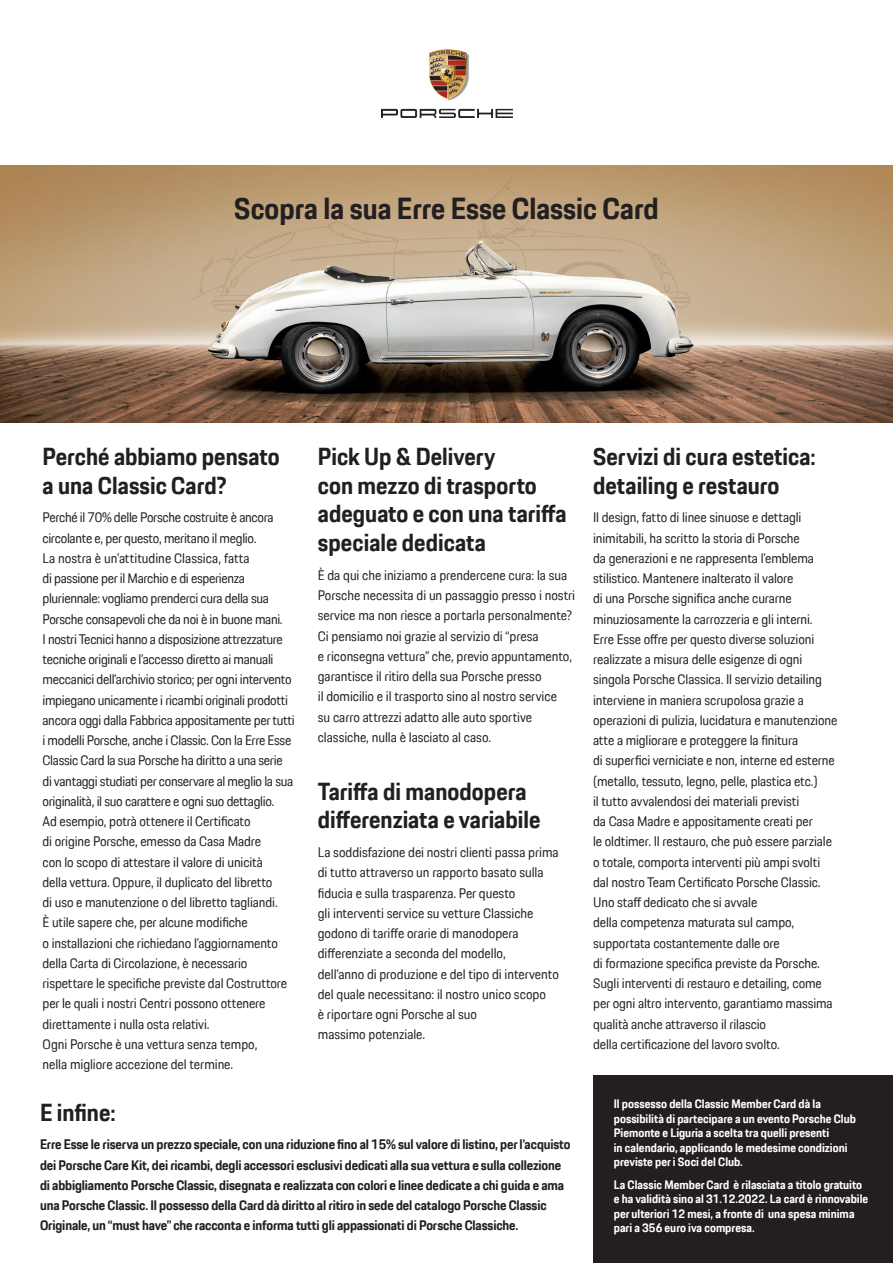
<style>
.page{position:relative;width:893px;height:1263px;background:#fff}
.page>*{position:absolute;margin:0;border:0;box-sizing:border-box;transform-origin:0 0}
.t1{font:700 29.7px "Porsche Next TT";color:#231f20}
.t2{font:700 24px/28.8px "Porsche Next TT";color:#231f20}
.t3{font:13.5px/20.2px "Porsche Next TT";letter-spacing:-.01em;color:#231f20}
.t4{font:700 13.5px/20.2px "Porsche Next TT";letter-spacing:-.01em;color:#231f20}
.t5{font:700 12px/14.4px "Porsche Next TT";color:#fff}
</style>
<div class="page">
<div style="left:593px;top:1076px;width:300px;height:187px;background:#231f20"></div>
<img style="left:0;top:166px;width:893px;height:256px">
<img style="left:382px;top:50px;width:131px;height:67px">
<h1 class="t1" style="left:234px;top:188px;width:426px">Scopra la sua Erre Esse Classic Card</h1>
<h2 class="t2" style="left:43px;top:442px;width:239px">Perché abbiamo pensato a una Classic Card?</h2>
<p class="t3" style="left:43px;top:507px;width:254px">Perché il 70% delle Porsche costruite è ancora circolante e, per questo, meritano il meglio.<br>La nostra è un’attitudine Classica, fatta<br>di passione per il Marchio e di esperienza pluriennale: vogliamo prenderci cura della sua Porsche consapevoli che da noi è in buone mani.<br>I nostri Tecnici hanno a disposizione attrezzature tecniche originali e l’accesso diretto ai manuali meccanici dell’archivio storico; per ogni intervento impiegano unicamente i ricambi originali prodotti ancora oggi dalla Fabbrica appositamente per tutti i modelli Porsche, anche i Classic. Con la Erre Esse Classic Card la sua Porsche ha diritto a una serie di vantaggi studiati per conservare al meglio la sua originalità, il suo carattere e ogni suo dettaglio.<br>Ad esempio, potrà ottenere il Certificato<br>di origine Porsche, emesso da Casa Madre<br>con lo scopo di attestare il valore di unicità<br>della vettura. Oppure, il duplicato del libretto<br>di uso e manutenzione o del libretto tagliandi.<br>È utile sapere che, per alcune modifiche<br>o installazioni che richiedano l’aggiornamento della Carta di Circolazione, è necessario rispettare le specifiche previste dal Costruttore per le quali i nostri Centri possono ottenere direttamente i nulla osta relativi.<br>Ogni Porsche è una vettura senza tempo,<br>nella migliore accezione del termine.</p>
<h2 class="t2" style="left:318px;top:442px;width:250px">Pick Up &amp; Delivery<br>con mezzo di trasporto adeguato e con una tariffa speciale dedicata</h2>
<p class="t3" style="left:318px;top:565px;width:259px">È da qui che iniziamo a prendercene cura: la sua Porsche necessita di un passaggio presso i nostri service ma non riesce a portarla personalmente?<br>Ci pensiamo noi grazie al servizio di “presa<br>e riconsegna vettura” che, previo appuntamento, garantisce il ritiro della sua Porsche presso<br>il domicilio e il trasporto sino al nostro service<br>su carro attrezzi adatto alle auto sportive classiche, nulla è lasciato al caso.</p>
<h2 class="t2" style="left:318px;top:776px;width:224px">Tariffa di manodopera differenziata e variabile</h2>
<p class="t3" style="left:318px;top:842px;width:243px">La soddisfazione dei nostri clienti passa prima di tutto attraverso un rapporto basato sulla fiducia e sulla trasparenza. Per questo<br>gli interventi service su vetture Classiche godono di tariffe orarie di manodopera differenziate a seconda del modello,<br>dell’anno di produzione e del tipo di intervento del quale necessitano: il nostro unico scopo<br>è riportare ogni Porsche al suo<br>massimo potenziale.</p>
<h2 class="t2" style="left:40px;top:1098px;width:77px">E infine:</h2>
<p class="t4" style="left:40px;top:1134px;width:532px">Erre Esse le riserva un prezzo speciale, con una riduzione fino al 15% sul valore di listino, per l’acquisto dei Porsche Care Kit, dei ricambi, degli accessori esclusivi dedicati alla sua vettura e sulla collezione di abbigliamento Porsche Classic, disegnata e realizzata con colori e linee dedicate a chi guida e ama una Porsche Classic. Il possesso della Card dà diritto al ritiro in sede del catalogo Porsche Classic Originale, un “must have” che racconta e informa tutti gli appassionati di Porsche Classiche.</p>
<h2 class="t2" style="left:593px;top:442px;width:224px">Servizi di cura estetica: detailing e restauro</h2>
<p class="t3" style="left:593px;top:507px;width:246px">Il design, fatto di linee sinuose e dettagli inimitabili, ha scritto la storia di Porsche<br>da generazioni e ne rappresenta l’emblema stilistico. Mantenere inalterato il valore<br>di una Porsche significa anche curarne minuziosamente la carrozzeria e gli interni.<br>Erre Esse offre per questo diverse soluzioni realizzate a misura delle esigenze di ogni singola Porsche Classica. Il servizio detailing interviene in maniera scrupolosa grazie a operazioni di pulizia, lucidatura e manutenzione atte a migliorare e proteggere la finitura<br>di superfici verniciate e non, interne ed esterne (metallo, tessuto, legno, pelle, plastica etc.)<br>il tutto avvalendosi dei materiali previsti<br>da Casa Madre e appositamente creati per<br>le oldtimer. Il restauro, che può essere parziale o totale, comporta interventi più ampi svolti dal nostro Team Certificato Porsche Classic.<br>Uno staff dedicato che si avvale<br>della competenza maturata sul campo, supportata costantemente dalle ore<br>di formazione specifica previste da Porsche.<br>Sugli interventi di restauro e detailing, come per ogni altro intervento, garantiamo massima qualità anche attraverso il rilascio<br>della certificazione del lavoro svolto.</p>
<p class="t5" style="left:614px;top:1097px;width:244px">Il possesso della Classic Member Card dà la possibilità di partecipare a un evento Porsche Club Piemonte e Liguria a scelta tra quelli presenti<br>in calendario, applicando le medesime condizioni previste per i Soci del Club.</p>
<p class="t5" style="left:614px;top:1177px;width:256px">La Classic Member Card è rilasciata a titolo gratuito e ha validità sino al 31.12.2022. La card è rinnovabile per ulteriori 12 mesi, a fronte di una spesa minima pari a 356 euro iva compresa.</p>
</div>
